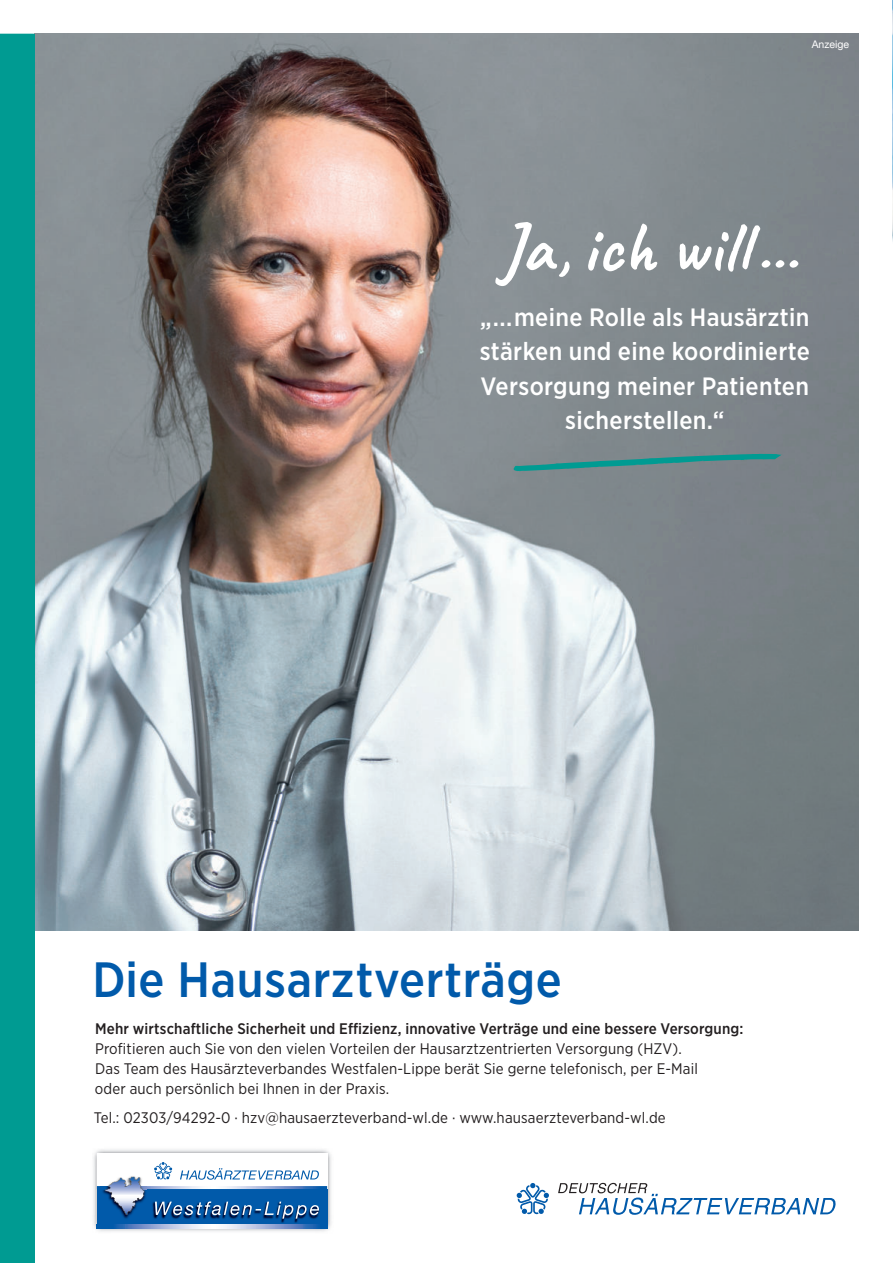
<style>
.page{position:relative;width:893px;height:1263px;background:#fff}
.page>*{position:absolute;margin:0;border:0;box-sizing:border-box;transform-origin:0 0}
.t1{font:700 70.5px "Caveat";letter-spacing:.01em;color:#fff}
.t2{font:500 49.5px "Gotham Narrow";letter-spacing:.015em;color:#015aaa}
.t3{font:500 25.05px/34.5px "Gotham Narrow";letter-spacing:.015em;color:#fff;text-align:center}
.t4{font:15.3px/20.2px "Gotham Narrow";letter-spacing:.01em;color:#231f20}
.t5{font:500 15.3px "Gotham Narrow";letter-spacing:.01em;color:#231f20}
.t6{font:10.5px "Helvetica Neue LT Com";color:#fff}
</style>
<div class="page">
<img style="left:93px;top:1149px;width:239px;height:83px">
<svg style="left:97px;top:1153px;width:230px;height:75px"></svg>
<div style="left:97px;top:1189px;width:230px;height:36px;background:#015aaa"></div>
<img style="left:154px;top:1218px;width:163px;height:5px">
<svg style="left:97px;top:1162px;width:230px;height:56px"></svg>
<svg style="left:516px;top:1183px;width:33px;height:31px"></svg>
<svg style="left:558px;top:1183px;width:278px;height:32px"></svg>
<img style="left:34px;top:34px;width:825px;height:897px">
<svg style="left:510px;top:454px;width:274px;height:17px;background:#568c8d"></svg>
<div style="left:0;top:34px;width:34px;height:1229px;background:#009b92"></div>
<img style="left:892px;top:0;width:1px;height:242px">
<p class="t6" style="left:812px;top:41px;width:39px">Anzeige</p>
<h1 class="t1" style="left:499px;top:202px;width:300px">Ja, ich will ...</h1>
<h3 class="t3" style="left:480px;top:301px;width:332px">„...meine Rolle als Hausärztin stärken und eine koordinierte<br>Versorgung meiner Patienten sicherstellen.“</h3>
<h2 class="t2" style="left:92px;top:957px;width:471px">Die Hausarztverträge</h2>
<p class="t5" style="left:95px;top:1021px;width:650px">Mehr wirtschaftliche Sicherheit und Effizienz, innovative Verträge und eine bessere Versorgung:</p>
<p class="t4" style="left:95px;top:1039px;width:605px">Profitieren auch Sie von den vielen Vorteilen der Hausarztzentrierten Versorgung (HZV).<br>Das Team des Hausärzteverbandes Westfalen-Lippe berät Sie gerne telefonisch, per E-Mail oder auch persönlich bei Ihnen in der Praxis.</p>
<p class="t4" style="left:94px;top:1108px;width:574px">Tel.: 02303/94292-0 · hzv@hausaerzteverband-wl.de · www.hausaerzteverband-wl.de</p>
</div>
